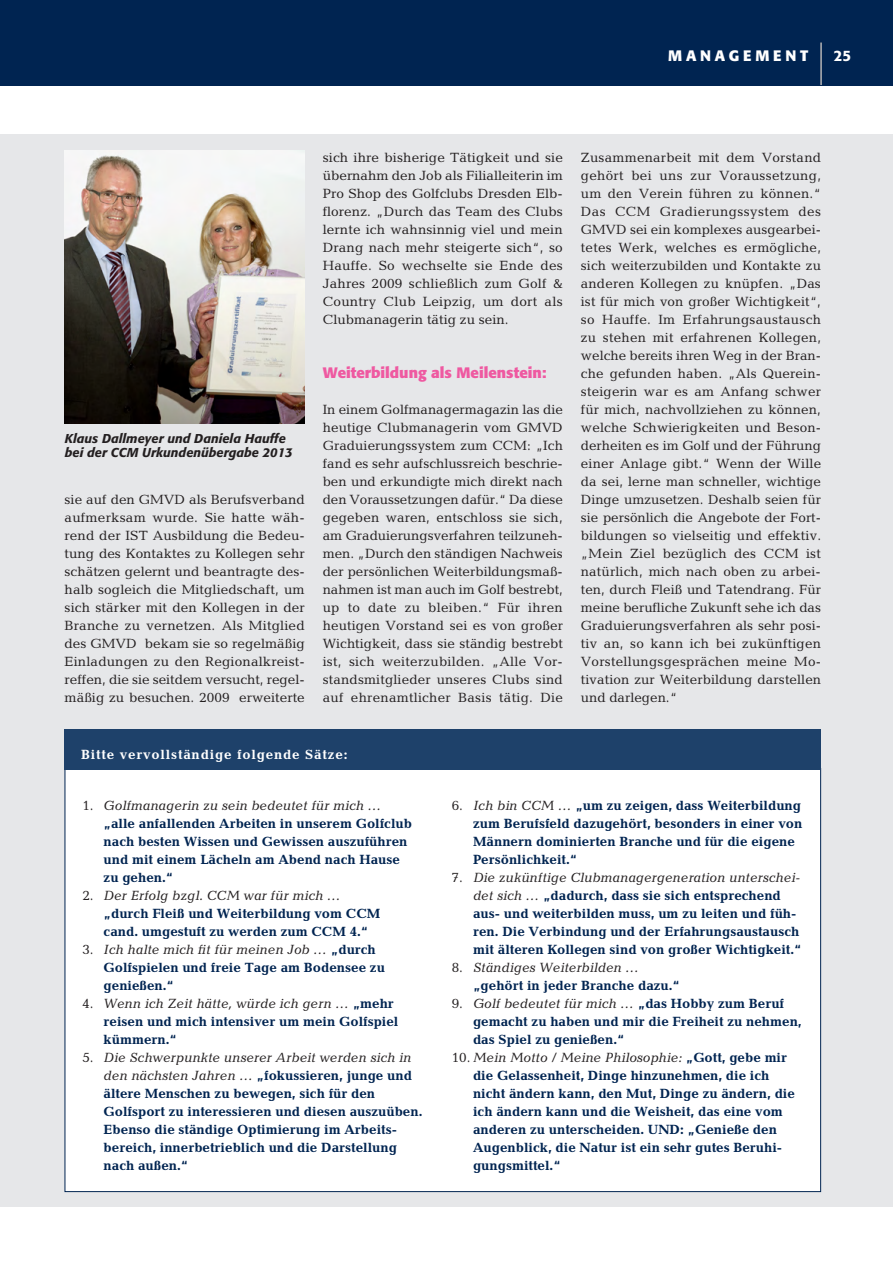
<style>
.page{position:relative;width:893px;height:1263px;background:#fff}
.page>*{position:absolute;margin:0;border:0;box-sizing:border-box;transform-origin:0 0}
.t1{font:700 15px "Formata";color:#ef59a1}
.t2{font:700 15px "Formata";letter-spacing:.25em;color:#fff}
.t3{font:500 15px "Formata";color:#fff}
.t4{font:13.5px/18px "Candida";letter-spacing:.005em;color:#231f20;text-align:justify}
.t5{font:700 13.5px/18px "Candida";color:#002451}
.t6{font:700 13.5px "Candida";letter-spacing:.06em;color:#fff}
.t7{font:italic 500 12.75px/14.4px "Formata";color:#231f20}
.s1{font-weight:400;color:#231f20}
.s2{font-weight:400;font-style:italic;color:#231f20}
</style>
<div class="page">
<div style="left:0;top:0;width:893px;height:85px;background:#002451"></div>
<hr style="left:821px;top:43px;width:1px;height:42px;background:#fff">
<div style="left:0;top:134px;width:893px;height:1072px;background:#e6e7e9"></div>
<img style="left:65px;top:150px;width:239px;height:273px">
<div style="left:65px;top:768px;width:756px;height:423px;background:#fff"></div>
<div style="left:64px;top:729px;width:757px;height:40px;background:#1e416a"></div>
<p class="t2" style="left:668px;top:49px;width:142px">MANAGEMENT</p>
<p class="t3" style="left:834px;top:49px;width:19px">25</p>
<p class="t7" style="left:65px;top:432px;width:229px">Klaus Dallmeyer und Daniela Hauffe bei der CCM Urkundenübergabe 2013</p>
<p class="t4" style="left:65px;top:492px;width:242px">sie auf den GMVD als Berufsverband aufmerksam wurde. Sie hatte wäh&shy;rend der IST Ausbildung die Bedeu&shy;tung des Kontaktes zu Kollegen sehr schätzen gelernt und beantragte des&shy;halb sogleich die Mitgliedschaft, um sich stärker mit den Kollegen in der Branche zu vernetzen. Als Mitglied des GMVD bekam sie so regelmäßig Einladungen zu den Regionalkreist&shy;reffen, die sie seitdem versucht, regel&shy;mäßig zu besuchen. 2009 erweiterte</p>
<p class="t4" style="left:323px;top:150px;width:242px">sich ihre bisherige Tätigkeit und sie übernahm den Job als Filialleiterin im Pro Shop des Golfclubs Dresden Elb&shy;florenz. „Durch das Team des Clubs lernte ich wahnsinnig viel und mein Drang nach mehr steigerte sich“, so Hauffe. So wechselte sie Ende des Jahres 2009 schließlich zum Golf &amp; Country Club Leipzig, um dort als Clubmanagerin tätig zu sein.</p>
<p class="t1" style="left:323px;top:366px;width:225px">Weiterbildung als Meilenstein:</p>
<p class="t4" style="left:323px;top:402px;width:242px">In einem Golfmanagermagazin las die heutige Clubmanagerin vom GMVD Graduierungssystem zum CCM: „Ich fand es sehr aufschlussreich beschrie&shy;ben und erkundigte mich direkt nach den Voraussetzungen dafür.“ Da diese gegeben waren, entschloss sie sich, am Graduierungsverfahren teilzuneh&shy;men. „Durch den ständigen Nachweis der persönlichen Weiterbildungsmaß&shy;nahmen ist man auch im Golf bestrebt, up to date zu bleiben.“ Für ihren heutigen Vorstand sei es von großer Wichtigkeit, dass sie ständig bestrebt ist, sich weiterzubilden. „Alle Vor&shy;standsmitglieder unseres Clubs sind auf ehrenamtlicher Basis tätig. Die</p>
<p class="t6" style="left:81px;top:749px;width:268px">Bitte vervollständige folgende Sätze:</p>
<p class="t4" style="left:581px;top:150px;width:242px">Zusammenarbeit mit dem Vorstand gehört bei uns zur Voraussetzung, um den Verein führen zu können.“ Das CCM Gradierungssystem des GMVD sei ein komplexes ausgearbei&shy;tetes Werk, welches es ermögliche, sich weiterzubilden und Kontakte zu anderen Kollegen zu knüpfen. „Das ist für mich von großer Wichtigkeit“, so Hauffe. Im Erfahrungsaustausch zu stehen mit erfahrenen Kollegen, welche bereits ihren Weg in der Bran&shy;che gefunden haben. „Als Querein&shy;steigerin war es am Anfang schwer für mich, nachvollziehen zu können, welche Schwierigkeiten und Beson&shy;derheiten es im Golf und der Führung einer Anlage gibt.“ Wenn der Wille da sei, lerne man schneller, wichtige Dinge umzusetzen. Deshalb seien für sie persönlich die Angebote der Fort&shy;bildungen so vielseitig und effektiv. „Mein Ziel bezüglich des CCM ist natürlich, mich nach oben zu arbei&shy;ten, durch Fleiß und Tatendrang. Für meine berufliche Zukunft sehe ich das Graduierungsverfahren als sehr posi&shy;tiv an, so kann ich bei zukünftigen Vorstellungsgesprächen meine Mo&shy;tivation zur Weiterbildung darstellen und darlegen.“</p>
<p class="t5" style="left:104px;top:798px;width:310px;text-indent:-21px"><span class="s1">1.</span> <span class="s2">Golfmanagerin zu sein bedeutet für mich … </span>„alle anfallenden Arbeiten in unserem Golfclub nach besten Wissen und Gewissen auszuführen und mit einem Lächeln am Abend nach Hause zu gehen.“</p>
<p class="t5" style="left:104px;top:888px;width:278px;text-indent:-21px"><span class="s1">2.</span> <span class="s2">Der Erfolg bzgl. CCM war für mich … </span>„durch Fleiß und Weiterbildung vom CCM cand. umgestuft zu werden zum CCM 4.“</p>
<p class="t5" style="left:104px;top:942px;width:283px;text-indent:-21px"><span class="s1">3.</span> <span class="s2">Ich halte mich fit für meinen Job …</span> „durch<br>Golfspielen und freie Tage am Bodensee zu genießen.“</p>
<p class="t5" style="left:104px;top:996px;width:296px;text-indent:-21px"><span class="s1">4.</span> <span class="s2">Wenn ich Zeit hätte, würde ich gern …</span> „mehr reisen und mich intensiver um mein Golfspiel kümmern.“</p>
<p class="t5" style="left:104px;top:1050px;width:320px;text-indent:-21px"><span class="s1">5.</span> <span class="s2">Die Schwerpunkte unserer Arbeit werden sich in den nächsten Jahren …</span> „fokussieren, junge und ältere Menschen zu bewegen, sich für den Golfsport zu interessieren und diesen auszuüben.<br>Ebenso die ständige Optimierung im Arbeits&shy;bereich, innerbetrieblich und die Darstellung nach außen.“</p>
<p class="t5" style="left:473px;top:798px;width:331px;text-indent:-21px"><span class="s1">6.</span> <span class="s2">Ich bin CCM …</span> „um zu zeigen, dass Weiterbildung zum Berufsfeld dazugehört, besonders in einer von Männern dominierten Branche und für die eigene Persönlichkeit.“</p>
<p class="t5" style="left:473px;top:870px;width:330px;text-indent:-21px"><span class="s1">7.</span> <span class="s2">Die zukünftige Clubmanagergeneration unterschei&shy;det sich …</span> „dadurch, dass sie sich entsprechend aus- und weiterbilden muss, um zu leiten und füh&shy;ren. Die Verbindung und der Erfahrungsaustausch mit älteren Kollegen sind von großer Wichtigkeit.“</p>
<p class="t5" style="left:473px;top:960px;width:209px;text-indent:-21px"><span class="s1">8.</span> <span class="s2">Ständiges Weiterbilden … </span>„gehört in jeder Branche dazu.“</p>
<p class="t5" style="left:473px;top:996px;width:330px;text-indent:-21px"><span class="s1">9.</span> <span class="s2">Golf bedeutet für mich …</span> „das Hobby zum Beruf gemacht zu haben und mir die Freiheit zu nehmen, das Spiel zu genießen.“</p>
<p class="t5" style="left:473px;top:1050px;width:323px;text-indent:-21px"><span class="s1">10.</span> <span class="s2">Mein Motto / Meine Philosophie:</span> „Gott, gebe mir die Gelassenheit, Dinge hinzunehmen, die ich nicht ändern kann, den Mut, Dinge zu ändern, die ich ändern kann und die Weisheit, das eine vom anderen zu unterscheiden. UND: „Genieße den Augenblick, die Natur ist ein sehr gutes Beruhi&shy;gungsmittel.“</p>
</div>
